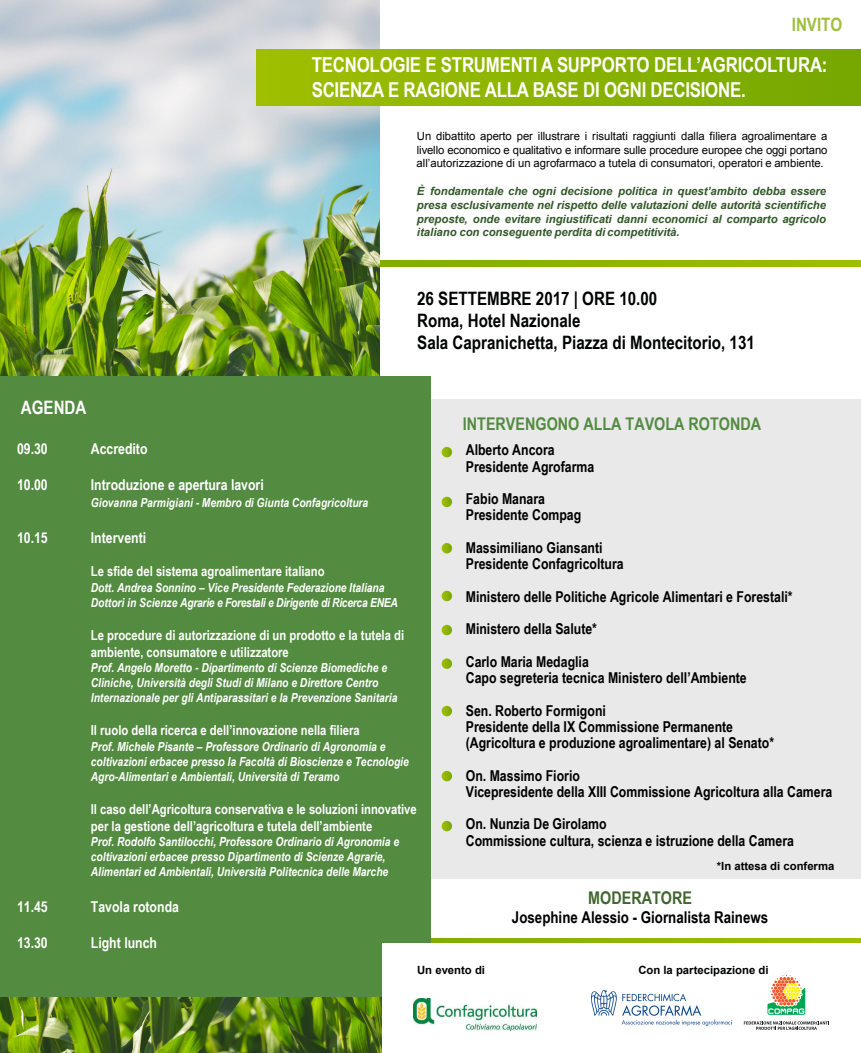
<style>
.page{position:relative;width:861px;height:1053px;background:#fff}
.page>*{position:absolute;margin:0;border:0;box-sizing:border-box;transform-origin:0 0}
.t1{font:700 20.5px/24.6px "Arial Narrow";letter-spacing:-.01em;color:#fff}
.t2{font:700 18.5px/22.1px "Arial Narrow";color:#010202}
.t3{font:700 18.5px "Arial Narrow";color:#fff}
.t4{font:700 18.5px "Arial Narrow";color:#9ebf3b}
.t5{font:700 17.5px "Arial Narrow";color:#538b40}
.t6{font:700 17.5px "Arial Narrow";color:#40652f}
.t7{font:700 16.25px "Arial Narrow";color:#000}
.t8{font:700 15px/16.2px "Arial Narrow";color:#000}
.t9{font:700 15px "Arial Narrow";color:#fff}
.t10{font:700 13.75px/16.5px "Arial Narrow";color:#fff}
.t11{font:italic 700 12.5px/15px "Arial Narrow";color:#fff}
.t12{font:italic 700 11.38px/13.5px "Arial";color:#33582a;text-align:justify}
.t13{font:11.38px/13.5px "Arial";color:#010202;text-align:justify}
.t14{font:700 11.38px "Arial";color:#010202}
.t15{font:700 11.38px "Arial";color:#000}
</style>
<div class="page">
<svg style="left:379px;top:261px;width:482px;height:5px;background:#8fb500"></svg>
<img style="left:0;top:0;width:379px;height:376px">
<div style="left:385px;top:399px;width:476px;height:479px;background:#e9e9e9"></div>
<svg style="left:430px;top:938px;width:431px;height:5px;background:#8fb600"></svg>
<img style="left:0;top:996px;width:382px;height:56px">
<div style="left:0;top:376px;width:430px;height:620px;background:#538b40"></div>
<div style="left:382px;top:943px;width:479px;height:109px;background:#fff"></div>
<div style="left:257px;top:49px;width:604px;height:56px;background:linear-gradient(to right,#9fbf00,#76a700)"></div>
<img style="left:413px;top:998px;width:124px;height:32px">
<svg style="left:767px;top:975px;width:38px;height:39px"></svg>
<svg style="left:744px;top:1021px;width:85px;height:8px"></svg>
<img style="left:591px;top:990px;width:141px;height:36px">
<svg style="left:442px;top:658px;width:10px;height:11px"></svg>
<svg style="left:442px;top:705px;width:10px;height:11px"></svg>
<svg style="left:442px;top:770px;width:10px;height:11px"></svg>
<svg style="left:442px;top:820px;width:10px;height:11px"></svg>
<svg style="left:442px;top:624px;width:10px;height:11px"></svg>
<svg style="left:442px;top:590px;width:10px;height:11px"></svg>
<svg style="left:442px;top:543px;width:10px;height:10px"></svg>
<svg style="left:442px;top:496px;width:10px;height:11px"></svg>
<svg style="left:442px;top:447px;width:10px;height:10px"></svg>
<h2 class="t4" style="left:792px;top:10px;width:52px">INVITO</h2>
<h1 class="t1" style="left:312px;top:52px;width:517px">TECNOLOGIE E STRUMENTI A SUPPORTO DELL’AGRICOLTURA:<br>SCIENZA E RAGIONE ALLA BASE DI OGNI DECISIONE.</h1>
<p class="t13" style="left:416px;top:130px;width:412px">Un dibattito aperto per illustrare i risultati raggiunti dalla filiera agroalimentare a livello economico e qualitativo e informare sulle procedure europee che oggi portano all’autorizzazione di un agrofarmaco a tutela di consumatori, operatori e ambiente.</p>
<p class="t12" style="left:417px;top:185px;width:411px">È fondamentale che ogni decisione politica in quest’ambito debba essere presa esclusivamente nel rispetto delle valutazioni delle autorità scientifiche preposte, onde evitare ingiustificati danni economici al comparto agricolo italiano con conseguente perdita di competitività.</p>
<h2 class="t3" style="left:21px;top:394px;width:67px">AGENDA</h2>
<h2 class="t2" style="left:417px;top:286px;width:339px">26 SETTEMBRE 2017 | ORE 10.00<br>Roma, Hotel Nazionale<br>Sala Capranichetta, Piazza di Montecitorio, 131</h2>
<h3 class="t5" style="left:463px;top:410px;width:300px">INTERVENGONO ALLA TAVOLA ROTONDA</h3>
<p class="t9" style="left:17px;top:437px;width:32px">09.30</p>
<p class="t9" style="left:91px;top:437px;width:58px">Accredito</p>
<p class="t9" style="left:17px;top:473px;width:32px">10.00</p>
<p class="t9" style="left:91px;top:473px;width:174px">Introduzione e apertura lavori</p>
<p class="t11" style="left:91px;top:494px;width:279px">Giovanna Parmigiani - Membro di Giunta Confagricoltura</p>
<p class="t9" style="left:17px;top:526px;width:32px">10.15</p>
<p class="t9" style="left:91px;top:526px;width:57px">Interventi</p>
<p class="t10" style="left:91px;top:562px;width:235px">Le sfide del sistema agroalimentare italiano</p>
<p class="t11" style="left:91px;top:579px;width:308px">Dott. Andrea Sonnino – Vice Presidente Federazione Italiana<br>Dottori in Scienze Agrarie e Forestali e Dirigente di Ricerca ENEA</p>
<p class="t10" style="left:91px;top:626px;width:315px">Le procedure di autorizzazione di un prodotto e la tutela di ambiente, consumatore e utilizzatore</p>
<p class="t11" style="left:91px;top:659px;width:308px">Prof. Angelo Moretto - Dipartimento di Scienze Biomediche e<br>Cliniche, Università degli Studi di Milano e Direttore Centro<br>Internazionale per gli Antiparassitari e la Prevenzione Sanitaria</p>
<p class="t10" style="left:91px;top:721px;width:270px">Il ruolo della ricerca e dell’innovazione nella filiera</p>
<p class="t11" style="left:91px;top:738px;width:319px">Prof. Michele Pisante – Professore Ordinario di Agronomia e coltivazioni erbacee presso la Facoltà di Bioscienze e Tecnologie<br>Agro-Alimentari e Ambientali, Università di Teramo</p>
<p class="t10" style="left:91px;top:800px;width:327px">Il caso dell’Agricoltura conservativa e le soluzioni innovative per la gestione dell’agricoltura e tutela dell’ambiente</p>
<p class="t11" style="left:91px;top:833px;width:310px">Prof. Rodolfo Santilocchi, Professore Ordinario di Agronomia e coltivazioni erbacee presso Dipartimento di Scienze Agrarie,<br>Alimentari ed Ambientali, Università Politecnica delle Marche</p>
<p class="t9" style="left:17px;top:895px;width:32px">11.45</p>
<p class="t9" style="left:91px;top:895px;width:90px">Tavola rotonda</p>
<p class="t9" style="left:17px;top:931px;width:32px">13.30</p>
<p class="t9" style="left:91px;top:931px;width:68px">Light lunch</p>
<p class="t8" style="left:466px;top:441px;width:130px">Alberto Ancora<br>Presidente Agrofarma</p>
<p class="t8" style="left:466px;top:490px;width:117px">Fabio Manara<br>Presidente Compag</p>
<p class="t8" style="left:466px;top:538px;width:159px">Massimiliano Giansanti<br>Presidente Confagricoltura</p>
<p class="t8" style="left:466px;top:579px;width:328px;line-height:32.5px">Ministero delle Politiche Agricole Alimentari e Forestali*<br>Ministero della Salute*<br>Carlo Maria Medaglia</p>
<p class="t8" style="left:466px;top:660px;width:282px;line-height:32.5px">Capo segreteria tecnica Ministero dell’Ambiente<br>Sen. Roberto Formigoni</p>
<p class="t8" style="left:466px;top:717px;width:310px">Presidente della IX Commissione Permanente (Agricoltura e produzione agroalimentare) al Senato*</p>
<p class="t8" style="left:466px;top:766px;width:368px">On. Massimo Fiorio<br>Vicepresidente della XIII Commissione Agricoltura alla Camera</p>
<p class="t8" style="left:466px;top:815px;width:330px">On. Nunzia De Girolamo<br>Commissione cultura, scienza e istruzione della Camera</p>
<p class="t15" style="left:717px;top:858px;width:119px">*In attesa di conferma</p>
<h3 class="t6" style="left:588px;top:884px;width:105px">MODERATORE</h3>
<h3 class="t7" style="left:512px;top:905px;width:258px">Josephine Alessio - Giornalista Rainews</h3>
<p class="t14" style="left:417px;top:961px;width:69px">Un evento di</p>
<p class="t14" style="left:638px;top:961px;width:132px">Con la partecipazione di</p>
</div>
